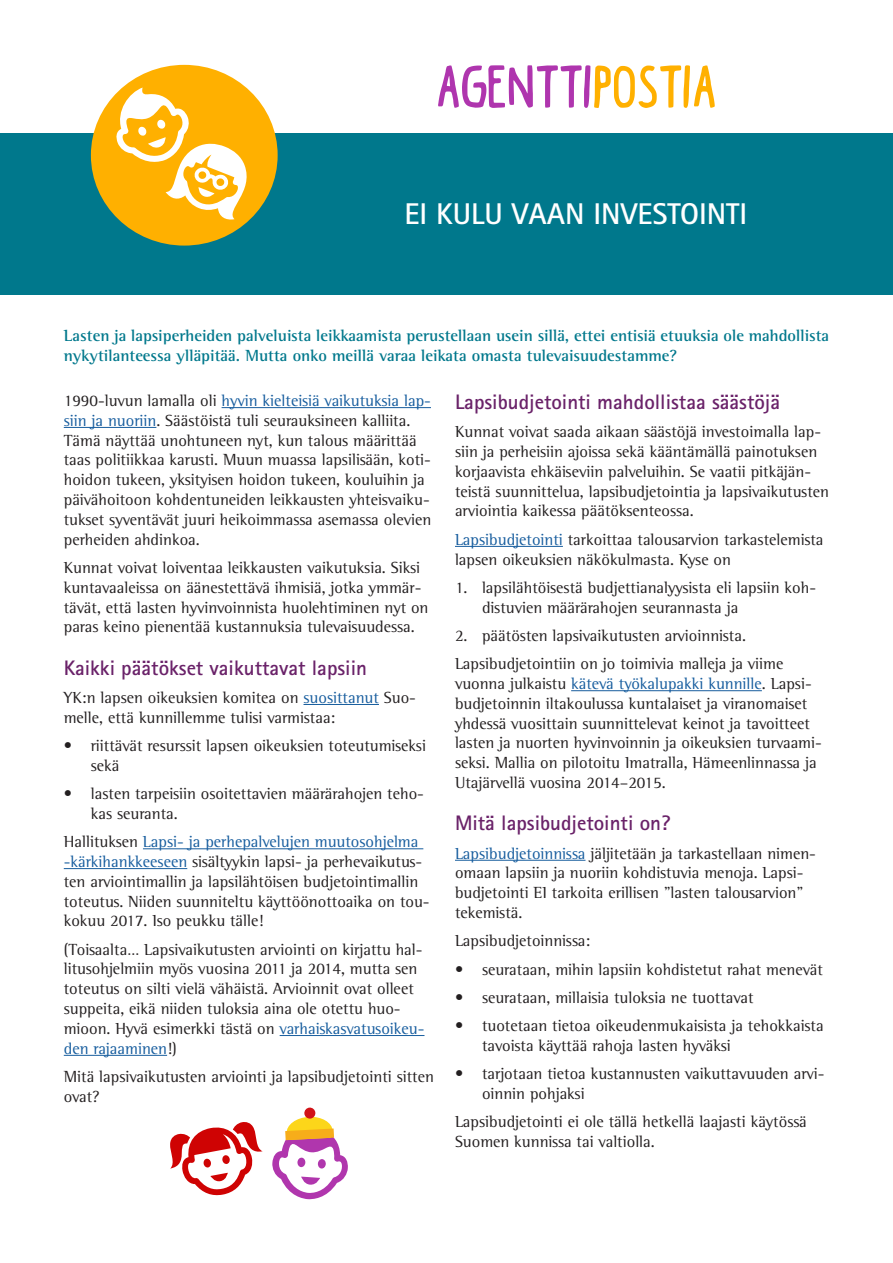
<style>
.page{position:relative;width:893px;height:1263px;background:#fff}
.page>*{position:absolute;margin:0;border:0;box-sizing:border-box;transform-origin:0 0}
.t1{font:700 60px "Black Coffee";color:#af35ae}
.otsikko{font:700 30px "Rotis Sans Serif Std";color:#fff}
.otsikko2{font:700 21px "Rotis Sans Serif Std";color:#6a2269}
.leipis{font:16.5px/19.8px "Rotis Semi Serif Std";color:#231f20}
.ingressi{font:700 16.5px/19.8px "Rotis Semi Serif Std";color:#00788c}
.s1{color:#ffb000}
.s2{color:#175d9e}
</style>
<div class="page">
<div style="left:0;top:133px;width:893px;height:161px;background:#00788c"></div>
<svg style="left:170px;top:1122px;width:93px;height:74px"></svg>
<svg style="left:272px;top:1116px;width:76px;height:83px"></svg>
<div style="left:304px;top:1107px;width:11px;height:12px;background:#d11217;border-radius:50%"></div>
<hr style="left:222px;top:407px;width:209px;height:1px;background:#175d9e">
<hr style="left:64px;top:427px;width:92px;height:1px;background:#175d9e">
<hr style="left:303px;top:704px;width:76px;height:1px;background:#175d9e">
<hr style="left:143px;top:848px;width:280px;height:1px;background:#175d9e">
<hr style="left:64px;top:868px;width:123px;height:1px;background:#175d9e">
<hr style="left:280px;top:1035px;width:144px;height:1px;background:#175d9e">
<hr style="left:64px;top:1055px;width:103px;height:1px;background:#175d9e">
<hr style="left:455px;top:546px;width:108px;height:1px;background:#175d9e">
<hr style="left:571px;top:690px;width:191px;height:1px;background:#175d9e">
<hr style="left:455px;top:860px;width:130px;height:1px;background:#175d9e">
<div style="left:91px;top:65px;width:187px;height:181px;background:#ffb000;border-radius:50%"></div>
<svg style="left:115px;top:88px;width:139px;height:133px"></svg>
<p class="t1" style="left:438px;top:51px;width:281px">AGENTTI<span class="s1">POSTIA</span></p>
<p class="otsikko" style="left:405px;top:195px;width:344px">EI KULU VAAN INVESTOINTI</p>
<p class="ingressi" style="left:64px;top:326px;width:767px">Lasten ja lapsiperheiden palveluista leikkaamista perustellaan usein sillä, ettei entisiä etuuksia ole mahdollista nykytilanteessa ylläpitää. Mutta onko meillä varaa leikata omasta tulevaisuudestamme?</p>
<p class="leipis" style="left:64px;top:390px;width:369px">1990-luvun lamalla oli <span class="s2">hyvin kielteisiä vaikutuksia lap&shy;siin ja nuoriin</span>. Säästöistä tuli seurauksineen kalliita.<br>Tämä näyttää unohtuneen nyt, kun talous määrittää taas politiikkaa karusti. Muun muassa lapsilisään, koti&shy;hoidon tukeen, yksityisen hoidon tukeen, kouluihin ja päivähoitoon kohdentuneiden leikkausten yhteisvaiku&shy;tukset syventävät juuri heikoimmassa asemassa olevien perheiden ahdinkoa.</p>
<p class="leipis" style="left:64px;top:557px;width:366px">Kunnat voivat loiventaa leikkausten vaikutuksia. Siksi kuntavaaleissa on äänestettävä ihmisiä, jotka ymmär&shy;tävät, että lasten hyvinvoinnista huolehtiminen nyt on paras keino pienentää kustannuksia tulevaisuudessa.</p>
<p class="otsikko2" style="left:64px;top:654px;width:305px">Kaikki päätökset vaikuttavat lapsiin</p>
<p class="leipis" style="left:64px;top:687px;width:354px">YK:n lapsen oikeuksien komitea on <span class="s2">suosittanut</span> Suo&shy;melle, että kunnillemme tulisi varmistaa:</p>
<p class="leipis" style="left:91px;top:735px;width:337px;text-indent:-27px">• riittävät resurssit lapsen oikeuksien toteutumiseksi sekä</p>
<p class="leipis" style="left:91px;top:783px;width:335px;text-indent:-27px">• lasten tarpeisiin osoitettavien määrärahojen teho&shy;kas seuranta.</p>
<p class="leipis" style="left:64px;top:832px;width:367px">Hallituksen <span class="s2">Lapsi- ja perhepalvelujen muutosohjelma -kärkihankkeeseen</span> sisältyykin lapsi- ja perhevaikutus&shy;ten arviointimallin ja lapsilähtöisen budjetointimallin toteutus. Niiden suunniteltu käyttöönottoaika on tou&shy;kokuu 2017. Iso peukku tälle!</p>
<p class="leipis" style="left:64px;top:939px;width:362px">(Toisaalta… Lapsivaikutusten arviointi on kirjattu hal&shy;litusohjelmiin myös vuosina 2011 ja 2014, mutta sen toteutus on silti vielä vähäistä. Arvioinnit ovat olleet suppeita, eikä niiden tuloksia aina ole otettu huo&shy;mioon. Hyvä esimerkki tästä on <span class="s2">varhaiskasvatusoikeu&shy;den rajaaminen</span>!)</p>
<p class="leipis" style="left:64px;top:1066px;width:372px">Mitä lapsivaikutusten arviointi ja lapsibudjetointi sitten ovat?</p>
<p class="otsikko2" style="left:455px;top:388px;width:327px">Lapsibudjetointi mahdollistaa säästöjä</p>
<p class="leipis" style="left:455px;top:422px;width:376px">Kunnat voivat saada aikaan säästöjä investoimalla lap&shy;siin ja perheisiin ajoissa sekä kääntämällä painotuksen korjaavista ehkäiseviin palveluihin. Se vaatii pitkäjän&shy;teistä suunnittelua, lapsibudjetointia ja lapsivaikutusten arviointia kaikessa päätöksenteossa.</p>
<p class="leipis" style="left:455px;top:529px;width:370px"><span class="s2">Lapsibudjetointi</span> tarkoittaa talousarvion tarkastelemista lapsen oikeuksien näkökulmasta. Kyse on</p>
<p class="leipis" style="left:482px;top:577px;width:336px;text-indent:-27px">1. lapsilähtöisestä budjettianalyysista eli lapsiin koh&shy;distuvien määrärahojen seurannasta ja</p>
<p class="leipis" style="left:455px;top:625px;width:293px">2. päätösten lapsivaikutusten arvioinnista.</p>
<p class="leipis" style="left:455px;top:654px;width:368px">Lapsibudjetointiin on jo toimivia malleja ja viime vuonna julkaistu <span class="s2">kätevä työkalupakki kunnille</span>. Lapsi&shy;budjetoinnin iltakoulussa kuntalaiset ja viranomaiset yhdessä vuosittain suunnittelevat keinot ja tavoitteet lasten ja nuorten hyvinvoinnin ja oikeuksien turvaami&shy;seksi. Mallia on pilotoitu Imatralla, Hämeenlinnassa ja Utajärvellä vuosina 2014–2015.</p>
<p class="otsikko2" style="left:455px;top:810px;width:217px">Mitä lapsibudjetointi on?</p>
<p class="leipis" style="left:455px;top:843px;width:362px"><span class="s2">Lapsibudjetoinnissa</span> jäljitetään ja tarkastellaan nimen&shy;omaan lapsiin ja nuoriin kohdistuvia menoja. Lapsi&shy;budjetointi EI tarkoita erillisen ”lasten talousarvion” tekemistä.</p>
<p class="leipis" style="left:455px;top:931px;width:137px">Lapsibudjetoinnissa:</p>
<p class="leipis" style="left:455px;top:959px;width:369px">• seurataan, mihin lapsiin kohdistetut rahat menevät</p>
<p class="leipis" style="left:455px;top:987px;width:300px">• seurataan, millaisia tuloksia ne tuottavat</p>
<p class="leipis" style="left:482px;top:1016px;width:343px;text-indent:-27px">• tuotetaan tietoa oikeudenmukaisista ja tehokkaista tavoista käyttää rahoja lasten hyväksi</p>
<p class="leipis" style="left:482px;top:1064px;width:344px;text-indent:-27px">• tarjotaan tietoa kustannusten vaikuttavuuden arvi&shy;oinnin pohjaksi</p>
<p class="leipis" style="left:455px;top:1112px;width:353px">Lapsibudjetointi ei ole tällä hetkellä laajasti käytössä<br>Suomen kunnissa tai valtiolla.</p>
</div>
